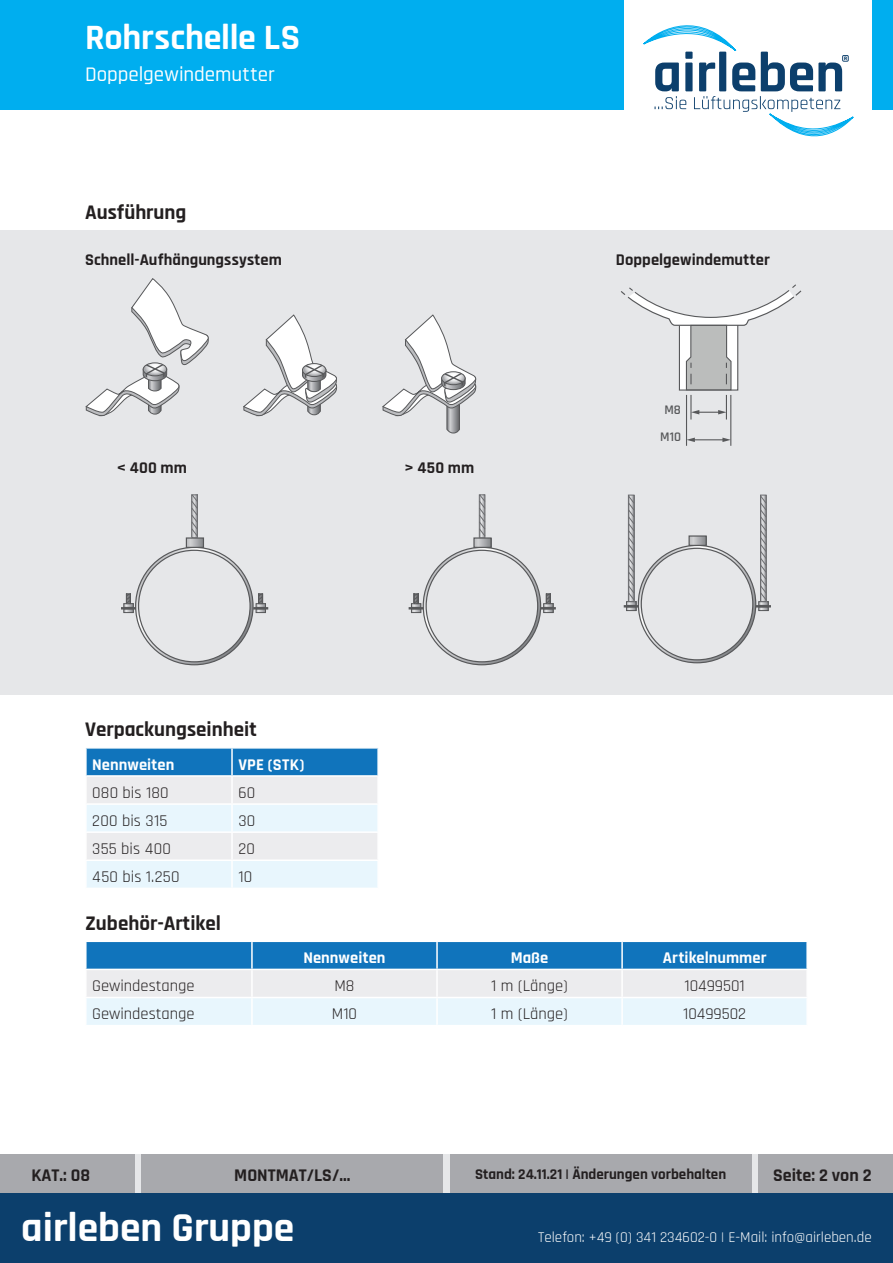
<style>
.page{position:relative;width:893px;height:1263px;background:#fff}
.page>*{position:absolute;margin:0;border:0;box-sizing:border-box;transform-origin:0 0}
.t1{font:700 41.55px "Rajdhani";color:#fff}
.t2{font:700 36px "Rajdhani";letter-spacing:-.005em;color:#fff}
.t3{font:700 21px "Rajdhani";color:#231f20}
.t4{font:500 21px "Rajdhani";letter-spacing:-.005em;color:#fff}
.t5{font:700 18px "Rajdhani";color:#231f20}
.t6{font:16.5px "Rajdhani";color:#231f20}
.t7{font:700 16.5px "Rajdhani";letter-spacing:.005em;color:#231f20}
.t8{font:700 16.5px "Rajdhani";letter-spacing:.005em;color:#fff}
.t9{font:16.5px "Rajdhani";letter-spacing:.02em;color:#231f20}
.t10{font:15px "Rajdhani";color:#fff}
.t11{font:700 15px "Rajdhani";color:#231f20}
.t12{font:600 13.2px/27.9px "Rajdhani";color:#57585a;text-align:center}
</style>
<div class="page">
<div style="left:0;top:1193px;width:893px;height:70px;background:#0c3f6c"></div>
<div style="left:0;top:1154px;width:893px;height:39px;background:#e6e7e9"></div>
<div style="left:758px;top:1154px;width:135px;height:39px;background:#a8a9ad"></div>
<div style="left:0;top:1154px;width:135px;height:39px;background:#a8a9ad"></div>
<div style="left:450px;top:1154px;width:302px;height:39px;background:#a8a9ad"></div>
<div style="left:141px;top:1154px;width:302px;height:39px;background:#a8a9ad"></div>
<div style="left:0;top:230px;width:893px;height:465px;background:#e6e7e9"></div>
<svg style="left:86px;top:278px;width:123px;height:139px"></svg>
<svg style="left:243px;top:314px;width:95px;height:103px"></svg>
<svg style="left:382px;top:314px;width:95px;height:120px"></svg>
<svg style="left:624px;top:495px;width:147px;height:169px"></svg>
<svg style="left:475px;top:539px;width:15px;height:7px"></svg>
<div style="left:473px;top:537px;width:19px;height:11px;border:1px solid #57585a"></div>
<div style="left:479px;top:495px;width:6px;height:43px;border:1px solid #6c6d70"></div>
<svg style="left:479px;top:494px;width:6px;height:42px"></svg>
<svg style="left:409px;top:546px;width:147px;height:120px"></svg>
<svg style="left:188px;top:539px;width:14px;height:7px"></svg>
<div style="left:186px;top:537px;width:18px;height:11px;border:1px solid #57585a"></div>
<div style="left:192px;top:495px;width:6px;height:43px;border:1px solid #6c6d70"></div>
<svg style="left:191px;top:494px;width:7px;height:42px"></svg>
<svg style="left:121px;top:546px;width:147px;height:120px"></svg>
<hr style="left:686px;top:395px;width:1px;height:51px;background:#57585a">
<hr style="left:730px;top:395px;width:1px;height:51px;background:#57585a">
<svg style="left:621px;top:284px;width:181px;height:135px"></svg>
<hr style="left:693px;top:439px;width:31px;height:1px;background:#57585a">
<svg style="left:687px;top:438px;width:8px;height:4px"></svg>
<svg style="left:722px;top:438px;width:9px;height:4px"></svg>
<svg style="left:87px;top:942px;width:719px;height:83px;background:#a2c8e2"></svg>
<hr style="left:251px;top:942px;width:2px;height:27px;background:#fff">
<hr style="left:436px;top:942px;width:2px;height:27px;background:#fff">
<hr style="left:621px;top:942px;width:2px;height:27px;background:#fff">
<hr style="left:85px;top:969px;width:167px;height:1px;background:#fff">
<hr style="left:252px;top:969px;width:185px;height:1px;background:#fff">
<hr style="left:251px;top:970px;width:2px;height:27px;background:#fff">
<hr style="left:437px;top:969px;width:185px;height:1px;background:#fff">
<hr style="left:436px;top:970px;width:2px;height:27px;background:#fff">
<hr style="left:622px;top:969px;width:186px;height:1px;background:#fff">
<hr style="left:621px;top:970px;width:2px;height:27px;background:#fff">
<hr style="left:85px;top:997px;width:167px;height:1px;background:#fff">
<hr style="left:252px;top:997px;width:185px;height:1px;background:#fff">
<hr style="left:251px;top:998px;width:2px;height:27px;background:#fff">
<hr style="left:437px;top:997px;width:185px;height:1px;background:#fff">
<hr style="left:436px;top:998px;width:2px;height:27px;background:#fff">
<hr style="left:622px;top:997px;width:186px;height:1px;background:#fff">
<hr style="left:621px;top:998px;width:2px;height:27px;background:#fff">
<svg style="left:87px;top:749px;width:290px;height:139px;background:#bed8ea"></svg>
<hr style="left:231px;top:749px;width:2px;height:26px;background:#fff">
<hr style="left:85px;top:775px;width:147px;height:2px;background:#fff">
<hr style="left:232px;top:775px;width:147px;height:2px;background:#fff">
<hr style="left:231px;top:777px;width:2px;height:26px;background:#fff">
<hr style="left:85px;top:803px;width:147px;height:2px;background:#fff">
<hr style="left:232px;top:803px;width:147px;height:2px;background:#fff">
<hr style="left:231px;top:805px;width:2px;height:26px;background:#fff">
<hr style="left:85px;top:831px;width:147px;height:2px;background:#fff">
<hr style="left:232px;top:831px;width:147px;height:2px;background:#fff">
<hr style="left:231px;top:833px;width:2px;height:26px;background:#fff">
<hr style="left:85px;top:859px;width:147px;height:2px;background:#fff">
<hr style="left:232px;top:859px;width:147px;height:2px;background:#fff">
<hr style="left:231px;top:861px;width:2px;height:27px;background:#fff">
<div style="left:0;top:0;width:893px;height:109px;background:#00aeef"></div>
<div style="left:625px;top:0;width:247px;height:149px;background:#fff"></div>
<svg style="left:643px;top:26px;width:210px;height:110px"></svg>
<h2 class="t2" style="left:85px;top:16px;width:217px">Rohrschelle LS</h2>
<p class="t4" style="left:85px;top:62px;width:191px">Doppelgewindemutter</p>
<p class="t3" style="left:85px;top:200px;width:103px">Ausführung</p>
<p class="t7" style="left:85px;top:250px;width:198px">Schnell-Aufhängungssystem</p>
<p class="t7" style="left:117px;top:458px;width:72px">&lt; 400 mm</p>
<p class="t3" style="left:85px;top:717px;width:173px">Verpackungseinheit</p>
<p class="t8" style="left:92px;top:754px;width:84px">Nennweiten</p>
<p class="t8" style="left:238px;top:754px;width:68px">VPE (STK)</p>
<p class="t6" style="left:92px;top:783px;width:78px">080 bis 180</p>
<p class="t6" style="left:238px;top:783px;width:18px">60</p>
<p class="t6" style="left:92px;top:811px;width:77px">200 bis 315</p>
<p class="t6" style="left:238px;top:811px;width:18px">30</p>
<p class="t6" style="left:92px;top:839px;width:80px">355 bis 400</p>
<p class="t6" style="left:238px;top:839px;width:18px">20</p>
<p class="t9" style="left:92px;top:867px;width:89px">450 bis 1.250</p>
<p class="t6" style="left:238px;top:867px;width:15px">10</p>
<p class="t3" style="left:85px;top:910px;width:137px">Zubehör-Artikel</p>
<p class="t7" style="left:405px;top:458px;width:71px">&gt; 450 mm</p>
<p class="t7" style="left:616px;top:250px;width:155px">Doppelgewindemutter</p>
<p class="t12" style="left:660px;top:396px;width:22px">M8<br>M10</p>
<p class="t8" style="left:303px;top:948px;width:84px">Nennweiten</p>
<p class="t8" style="left:511px;top:948px;width:39px">Maße</p>
<p class="t8" style="left:663px;top:948px;width:105px">Artikelnummer</p>
<p class="t6" style="left:92px;top:976px;width:104px">Gewindestange</p>
<p class="t6" style="left:334px;top:976px;width:22px">M8</p>
<p class="t6" style="left:491px;top:976px;width:78px">1 m (Länge)</p>
<p class="t6" style="left:684px;top:976px;width:62px">10499501</p>
<p class="t6" style="left:92px;top:1004px;width:104px">Gewindestange</p>
<p class="t6" style="left:332px;top:1004px;width:27px">M10</p>
<p class="t6" style="left:491px;top:1004px;width:78px">1 m (Länge)</p>
<p class="t6" style="left:683px;top:1004px;width:65px">10499502</p>
<p class="t5" style="left:32px;top:1164px;width:60px">KAT.: 08</p>
<p class="t5" style="left:234px;top:1164px;width:118px">MONTMAT/LS/...</p>
<p class="t11" style="left:475px;top:1165px;width:253px">Stand: 24.11.21 | Änderungen vorbehalten</p>
<p class="t5" style="left:773px;top:1164px;width:100px">Seite: 2 von 2</p>
<h1 class="t1" style="left:21px;top:1202px;width:275px">airleben Gruppe</h1>
<p class="t10" style="left:538px;top:1228px;width:335px">Telefon: +49 (0) 341 234602-0 | E-Mail: info@airleben.de</p>
</div>
